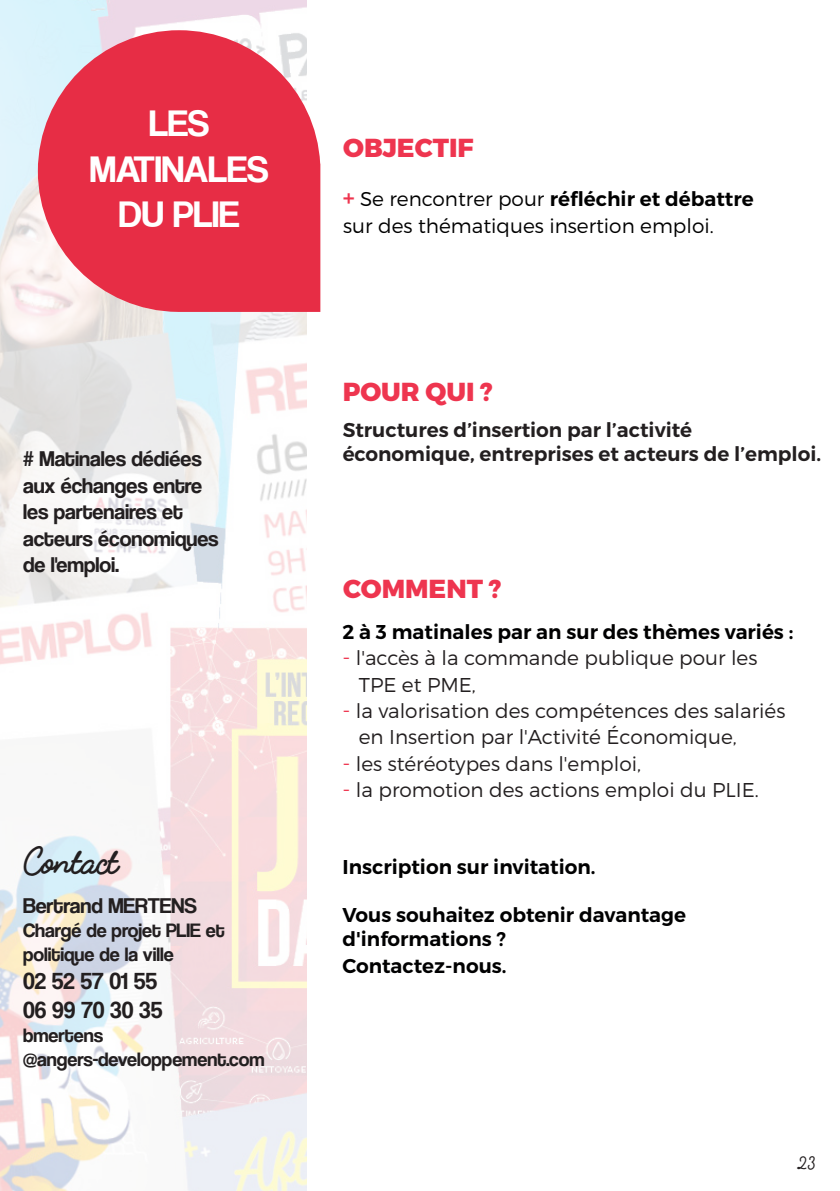
<style>
.page{position:relative;width:840px;height:1191px;background:#fff}
.page>*{position:absolute;margin:0;border:0;box-sizing:border-box;transform-origin:0 0}
.t1{font:38px "Coolvetica Rg";color:#fff}
.t2{font:700 35.4px "Fabfelt Script";letter-spacing:-.01em;color:#231f20}
.t3{font:800 26px "Montserrat";color:#ee354f}
.t4{font:24px "Coolvetica Rg";color:#231f20}
.t5{font:22px/26.4px "Coolvetica Rg";color:#231f20}
.t6{font:300 20px "Montserrat";color:#231f20}
.t7{font:600 20px "Montserrat";color:#000001}
.t8{font:600 20px "Montserrat";color:#231f20}
.t9{font:20px/24px "Coolvetica Rg";color:#231f20}
.t10{font:300 20px/26.4px "Montserrat";color:#000}
.t11{font:700 16px "Fabfelt Script";color:#231f20}
.s1{font-family:"Coolvetica Rg";font-weight:400;font-size:22px;color:#ee354f}
.s2{font-weight:600}
.s3{font-size:22px;color:#ee354f}
</style>
<div class="page">
<img style="left:219px;top:0;width:87px;height:1191px">
<div style="left:0;top:0;width:219px;height:1191px;background:#231f20;opacity:.75"></div>
<svg style="left:38px;top:30px;width:282px;height:282px;background:#e84c61"></svg>
<p class="t1" style="left:149px;top:101px;width:62px">LES</p>
<p class="t1" style="left:90px;top:147px;width:180px">MATINALES</p>
<p class="t1" style="left:119px;top:192px;width:122px">DU PLIE</p>
<p class="t5" style="left:23px;top:445px;width:197px"># Matinales dédiées aux échanges entre les partenaires et acteurs économiques de l'emploi.</p>
<p class="t2" style="left:23px;top:837px;width:97px">Contact</p>
<p class="t5" style="left:23px;top:891px;width:175px">Bertrand MERTENS</p>
<p class="t9" style="left:23px;top:917px;width:203px">Chargé de projet PLIE et politique de la ville</p>
<p class="t4" style="left:23px;top:967px;width:136px">02 52 57 01 55</p>
<p class="t4" style="left:23px;top:996px;width:141px">06 99 70 30 35</p>
<p class="t9" style="left:23px;top:1023px;width:81px">bmertens</p>
<p class="t9" style="left:23px;top:1047px;width:243px">@angers-developpement.com</p>
<p class="t3" style="left:343px;top:132px;width:132px">OBJECTIF</p>
<p class="t10" style="left:343px;top:186px;width:412px"><span class="s1">+</span> Se rencontrer pour <span class="s2">réfléchir et débattre </span>sur des thématiques insertion emploi.</p>
<p class="t3" style="left:342px;top:376px;width:152px">POUR QUI ?</p>
<p class="t8" style="left:342px;top:418px;width:351px">Structures d’insertion par l’activité</p>
<p class="t8" style="left:342px;top:442px;width:480px">économique, entreprises et acteurs de l’emploi.</p>
<p class="t3" style="left:343px;top:572px;width:160px">COMMENT ?</p>
<p class="t7" style="left:342px;top:619px;width:452px">2 à 3 matinales par an sur des thèmes variés :</p>
<p class="t6" style="left:342px;top:646px;width:416px"><span class="s3">-</span> l'accès à la commande publique pour les</p>
<p class="t6" style="left:358px;top:672px;width:118px">TPE et PME,</p>
<p class="t6" style="left:342px;top:698px;width:444px"><span class="s3">-</span> la valorisation des compétences des salariés</p>
<p class="t6" style="left:358px;top:725px;width:379px">en Insertion par l'Activité Économique,</p>
<p class="t6" style="left:342px;top:751px;width:300px"><span class="s3">-</span> les stéréotypes dans l'emploi,</p>
<p class="t6" style="left:342px;top:778px;width:417px"><span class="s3">-</span> la promotion des actions emploi du PLIE.</p>
<p class="t7" style="left:342px;top:854px;width:254px">Inscription sur invitation.</p>
<p class="t7" style="left:342px;top:902px;width:345px">Vous souhaitez obtenir davantage</p>
<p class="t7" style="left:342px;top:926px;width:165px">d'informations ?</p>
<p class="t7" style="left:342px;top:953px;width:165px">Contactez-nous.</p>
<p class="t11" style="left:797px;top:1152px;width:20px">23</p>
</div>
